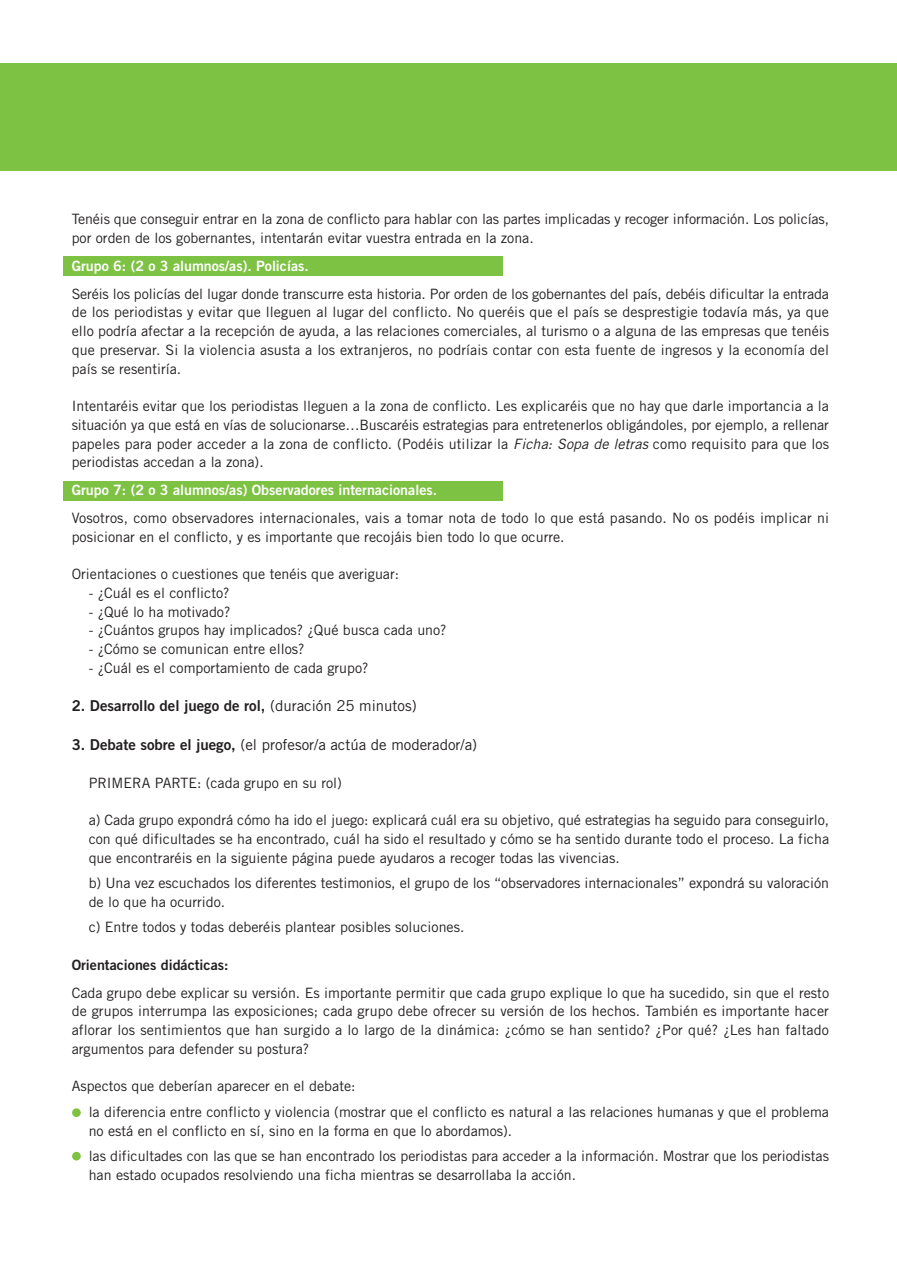
<style>
.page{position:relative;width:897px;height:1264px;background:#fff}
.page>*{position:absolute;margin:0;border:0;box-sizing:border-box;transform-origin:0 0}
.t1{font:15px "Trade Gothic";color:#231f20}
.t2{font:15px "Trade Gothic Bold Two";color:#231f20}
.t3{font:14.25px/18.8px "Trade Gothic";color:#231f20}
.t4{font:14.25px "Trade Gothic Bold Two";color:#fff}
.t5{font:14.25px "Trade Gothic Bold Two";color:#231f20}
.s1{font-style:italic}
.s2{font-family:"Trade Gothic"}
.s3{font-family:"Trade Gothic Bold Two"}
</style>
<div class="page">
<div style="left:63px;top:481px;width:439px;height:20px;background:#7dc242"></div>
<div style="left:63px;top:256px;width:439px;height:20px;background:#7dc242"></div>
<div style="left:0;top:64px;width:897px;height:107px;background:#7dc242"></div>
<div style="left:72px;top:1108px;width:9px;height:9px;background:#7dc242;border-radius:50%"></div>
<div style="left:72px;top:1152px;width:9px;height:8px;background:#7dc242;border-radius:50%"></div>
<p class="t3" style="left:72px;top:211px;width:759px">Tenéis que conseguir entrar en la zona de conflicto para hablar con las partes implicadas y recoger información. Los policías, por orden de los gobernantes, intentarán evitar vuestra entrada en la zona.</p>
<p class="t4" style="left:72px;top:261px;width:239px">Grupo 6: (2 o 3 alumnos/as). Policías.</p>
<p class="t3" style="left:72px;top:285px;width:759px;text-align:justify">Seréis los policías del lugar donde transcurre esta historia. Por orden de los gobernantes del país, debéis dificultar la entrada de los periodistas y evitar que lleguen al lugar del conflicto. No queréis que el país se desprestigie todavía más, ya que ello podría afectar a la recepción de ayuda, a las relaciones comerciales, al turismo o a alguna de las empresas que tenéis que preservar. Si la violencia asusta a los extranjeros, no podríais contar con esta fuente de ingresos y la economía del país se resentiría.</p>
<p class="t3" style="left:72px;top:398px;width:759px;text-align:justify">Intentaréis evitar que los periodistas lleguen a la zona de conflicto. Les explicaréis que no hay que darle importancia a la situación ya que está en vías de solucionarse…Buscaréis estrategias para entretenerlos obligándoles, por ejemplo, a rellenar papeles para poder acceder a la zona de conflicto. (Podéis utilizar la <span class="s1">Ficha: Sopa de letras</span> como requisito para que los periodistas accedan a la zona).</p>
<p class="t4" style="left:72px;top:485px;width:367px">Grupo 7: (2 o 3 alumnos/as) Observadores internacionales.</p>
<p class="t3" style="left:72px;top:510px;width:759px">Vosotros, como observadores internacionales, vais a tomar nota de todo lo que está pasando. No os podéis implicar ni posicionar en el conflicto, y es importante que recojáis bien todo lo que ocurre.</p>
<p class="t3" style="left:72px;top:566px;width:329px">Orientaciones o cuestiones que tenéis que averiguar:</p>
<p class="t3" style="left:89px;top:585px;width:142px">- ¿Cuál es el conflicto?</p>
<p class="t3" style="left:89px;top:603px;width:143px">- ¿Qué lo ha motivado?</p>
<p class="t3" style="left:89px;top:622px;width:359px">- ¿Cuántos grupos hay implicados? ¿Qué busca cada uno?</p>
<p class="t3" style="left:89px;top:641px;width:217px">- ¿Cómo se comunican entre ellos?</p>
<p class="t3" style="left:89px;top:660px;width:281px">- ¿Cuál es el comportamiento de cada grupo?</p>
<p class="t2" style="left:72px;top:700px;width:346px">2. Desarrollo del juego de rol, <span class="s2">(duración 25 minutos)</span></p>
<p class="t1" style="left:72px;top:739px;width:407px"><span class="s3">3. Debate sobre el juego,</span> (el profesor/a actúa de moderador/a)</p>
<p class="t3" style="left:89px;top:774px;width:255px">PRIMERA PARTE: (cada grupo en su rol)</p>
<p class="t3" style="left:89px;top:812px;width:742px;text-align:justify">a) Cada grupo expondrá cómo ha ido el juego: explicará cuál era su objetivo, qué estrategias ha seguido para conseguirlo, con qué dificultades se ha encontrado, cuál ha sido el resultado y cómo se ha sentido durante todo el proceso. La ficha que encontraréis en la siguiente página puede ayudaros a recoger todas las vivencias.</p>
<p class="t3" style="left:89px;top:875px;width:742px">b) Una vez escuchados los diferentes testimonios, el grupo de los “observadores internacionales” expondrá su valoración de lo que ha ocurrido.</p>
<p class="t3" style="left:89px;top:919px;width:377px">c) Entre todos y todas deberéis plantear posibles soluciones.</p>
<p class="t5" style="left:72px;top:960px;width:158px">Orientaciones didácticas:</p>
<p class="t3" style="left:72px;top:984px;width:759px;text-align:justify">Cada grupo debe explicar su versión. Es importante permitir que cada grupo explique lo que ha sucedido, sin que el resto de grupos interrumpa las exposiciones; cada grupo debe ofrecer su versión de los hechos. También es importante hacer aflorar los sentimientos que han surgido a lo largo de la dinámica: ¿cómo se han sentido? ¿Por qué? ¿Les han faltado argumentos para defender su postura?</p>
<p class="t3" style="left:89px;top:1075px;width:741px;line-height:25.5px;text-indent:-17px">Aspectos que deberían aparecer en el debate:<br>la diferencia entre conflicto y violencia (mostrar que el conflicto es natural a las relaciones humanas y que el problema</p>
<p class="t3" style="left:89px;top:1119px;width:741px;line-height:25.5px">no está en el conflicto en sí, sino en la forma en que lo abordamos).<br>las dificultades con las que se han encontrado los periodistas para acceder a la información. Mostrar que los periodistas</p>
<p class="t3" style="left:89px;top:1167px;width:489px">han estado ocupados resolviendo una ficha mientras se desarrollaba la acción.</p>
</div>
